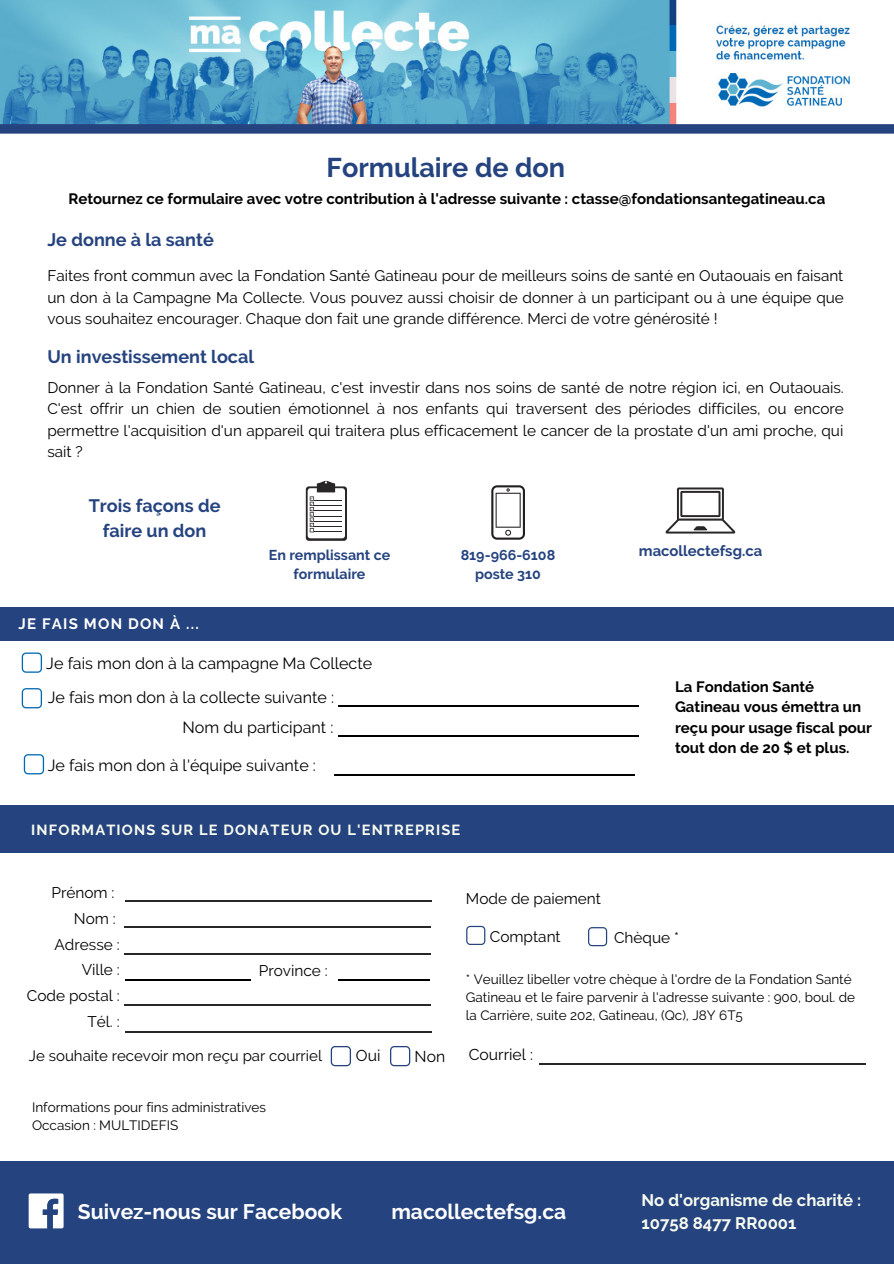
<style>
.page{position:relative;width:894px;height:1264px;background:#fff}
.page>*{position:absolute;margin:0;border:0;box-sizing:border-box;transform-origin:0 0}
.t1{font:700 27px "Raleway";color:#25437f}
.t2{font:700 21px "Raleway";color:#fff}
.t3{font:700 18px/24.8px "Raleway";color:#25437f;text-align:center}
.t4{font:700 16.65px/22.5px "Raleway";color:#f8fbef}
.t5{font:16.05px "Raleway";color:#000}
.t6{font:15.75px "Raleway";color:#000}
.t7{font:15.3px/21.5px "Raleway";color:#000;text-align:justify}
.t8{font:700 15px/20.2px "Raleway";color:#000}
.t9{font:15px "Raleway";color:#000}
.t10{font:700 15px "Raleway";letter-spacing:.08em;color:#fff}
.t11{font:700 14.85px "Raleway";color:#25437f}
.t12{font:700 14.55px "Raleway";letter-spacing:.08em;color:#f8fbef}
.t13{font:700 14.25px/19.2px "Raleway";color:#25437f;text-align:center}
.t14{font:13.5px/18px "Raleway";color:#000}
</style>
<div class="page">
<div style="left:0;top:1160px;width:893px;height:103px;background:#25437f"></div>
<svg style="left:29px;top:1193px;width:35px;height:35px"></svg>
<img style="left:0;top:0;width:850px;height:124px">
<svg style="left:0;top:124px;width:893px;height:10px"></svg>
<hr style="left:338px;top:979px;width:91px;height:1px;background:#000">
<hr style="left:125px;top:979px;width:125px;height:1px;background:#000">
<hr style="left:125px;top:900px;width:307px;height:1px;background:#282626">
<hr style="left:124px;top:926px;width:306px;height:1px;background:#282626">
<hr style="left:124px;top:953px;width:306px;height:1px;background:#282626">
<hr style="left:124px;top:1004px;width:306px;height:1px;background:#282626">
<hr style="left:125px;top:1030px;width:307px;height:2px;background:#282626">
<div style="left:0;top:805px;width:893px;height:48px;background:#25437f"></div>
<svg style="left:466px;top:925px;width:19px;height:20px"></svg>
<svg style="left:588px;top:927px;width:19px;height:19px"></svg>
<svg style="left:306px;top:481px;width:41px;height:60px"></svg>
<svg style="left:491px;top:485px;width:34px;height:54px"></svg>
<svg style="left:665px;top:487px;width:70px;height:46px"></svg>
<hr style="left:338px;top:705px;width:301px;height:2px;background:#000">
<hr style="left:334px;top:774px;width:301px;height:1px;background:#000">
<hr style="left:338px;top:735px;width:301px;height:1px;background:#000">
<svg style="left:22px;top:652px;width:20px;height:20px"></svg>
<svg style="left:22px;top:688px;width:20px;height:20px"></svg>
<svg style="left:24px;top:754px;width:20px;height:20px"></svg>
<div style="left:0;top:607px;width:893px;height:33px;background:#25437f"></div>
<hr style="left:539px;top:1063px;width:326px;height:1px;background:#282626">
<svg style="left:390px;top:1046px;width:20px;height:20px"></svg>
<svg style="left:330px;top:1046px;width:21px;height:20px"></svg>
<p class="t1" style="left:326px;top:152px;width:240px">Formulaire de don</p>
<p class="t8" style="left:68px;top:188px;width:758px">Retournez ce formulaire avec votre contribution à l'adresse suivante : ctasse@fondationsantegatineau.ca</p>
<p class="t3" style="left:47px;top:227px;width:168px">Je donne à la santé</p>
<p class="t7" style="left:47px;top:265px;width:797px">Faites front commun avec la Fondation Santé Gatineau pour de meilleurs soins de santé en Outaouais en faisant un don à la Campagne Ma Collecte. Vous pouvez aussi choisir de donner à un participant ou à une équipe que vous souhaitez encourager. Chaque don fait une grande différence. Merci de votre générosité !</p>
<p class="t3" style="left:47px;top:344px;width:208px">Un investissement local</p>
<p class="t7" style="left:47px;top:377px;width:797px">Donner à la Fondation Santé Gatineau, c'est investir dans nos soins de santé de notre région ici, en Outaouais.<br>C'est offrir un chien de soutien émotionnel à nos enfants qui traversent des périodes difficiles, ou encore permettre l'acquisition d'un appareil qui traitera plus efficacement le cancer de la prostate d'un ami proche, qui sait ?</p>
<p class="t3" style="left:89px;top:493px;width:133px">Trois façons de faire un don</p>
<p class="t10" style="left:18px;top:615px;width:182px">JE FAIS MON DON À ...</p>
<p class="t13" style="left:269px;top:545px;width:123px">En remplissant ce formulaire</p>
<p class="t13" style="left:460px;top:545px;width:96px">819-966-6108 poste 310</p>
<p class="t11" style="left:638px;top:542px;width:125px">macollectefsg.ca</p>
<p class="t5" style="left:46px;top:654px;width:327px">Je fais mon don à la campagne Ma Collecte</p>
<p class="t5" style="left:48px;top:688px;width:288px">Je fais mon don à la collecte suivante :</p>
<p class="t5" style="left:182px;top:717px;width:152px">Nom du participant :</p>
<p class="t5" style="left:48px;top:755px;width:270px">Je fais mon don à l'équipe suivante :</p>
<p class="t12" style="left:31px;top:821px;width:430px">INFORMATIONS SUR LE DONATEUR OU L'ENTREPRISE</p>
<p class="t8" style="left:674px;top:676px;width:198px">La Fondation Santé<br>Gatineau vous émettra un reçu pour usage fiscal pour tout don de 20 $ et plus.</p>
<p class="t7" style="left:51px;top:881px;width:64px">Prénom :</p>
<p class="t7" style="left:74px;top:907px;width:43px">Nom :</p>
<p class="t7" style="left:54px;top:933px;width:67px">Adresse :</p>
<p class="t7" style="left:82px;top:959px;width:39px">Ville :</p>
<p class="t7" style="left:259px;top:960px;width:70px">Province :</p>
<p class="t7" style="left:27px;top:985px;width:94px">Code postal :</p>
<p class="t7" style="left:87px;top:1011px;width:34px">Tél. :</p>
<p class="t7" style="left:465px;top:888px;width:137px">Mode de paiement</p>
<p class="t7" style="left:489px;top:925px;width:72px">Comptant</p>
<p class="t7" style="left:614px;top:926px;width:66px">Chèque *</p>
<p class="t14" style="left:465px;top:970px;width:390px">* Veuillez libeller votre chèque à l'ordre de la Fondation Santé<br>Gatineau et le faire parvenir à l'adresse suivante : 900, boul. de la Carrière, suite 202, Gatineau, (Qc), J8Y 6T5</p>
<p class="t9" style="left:29px;top:1046px;width:294px">Je souhaite recevoir mon reçu par courriel</p>
<p class="t6" style="left:356px;top:1046px;width:26px">Oui</p>
<p class="t6" style="left:414px;top:1047px;width:32px">Non</p>
<p class="t6" style="left:468px;top:1045px;width:66px">Courriel :</p>
<p class="t14" style="left:32px;top:1097px;width:235px">Informations pour fins administratives</p>
<p class="t14" style="left:32px;top:1115px;width:148px">Occasion : MULTIDEFIS</p>
<p class="t2" style="left:78px;top:1199px;width:265px">Suivez-nous sur Facebook</p>
<p class="t2" style="left:391px;top:1199px;width:176px">macollectefsg.ca</p>
<p class="t4" style="left:641px;top:1189px;width:221px">No d'organisme de charité :<br>10758 8477 RR0001</p>
</div>
